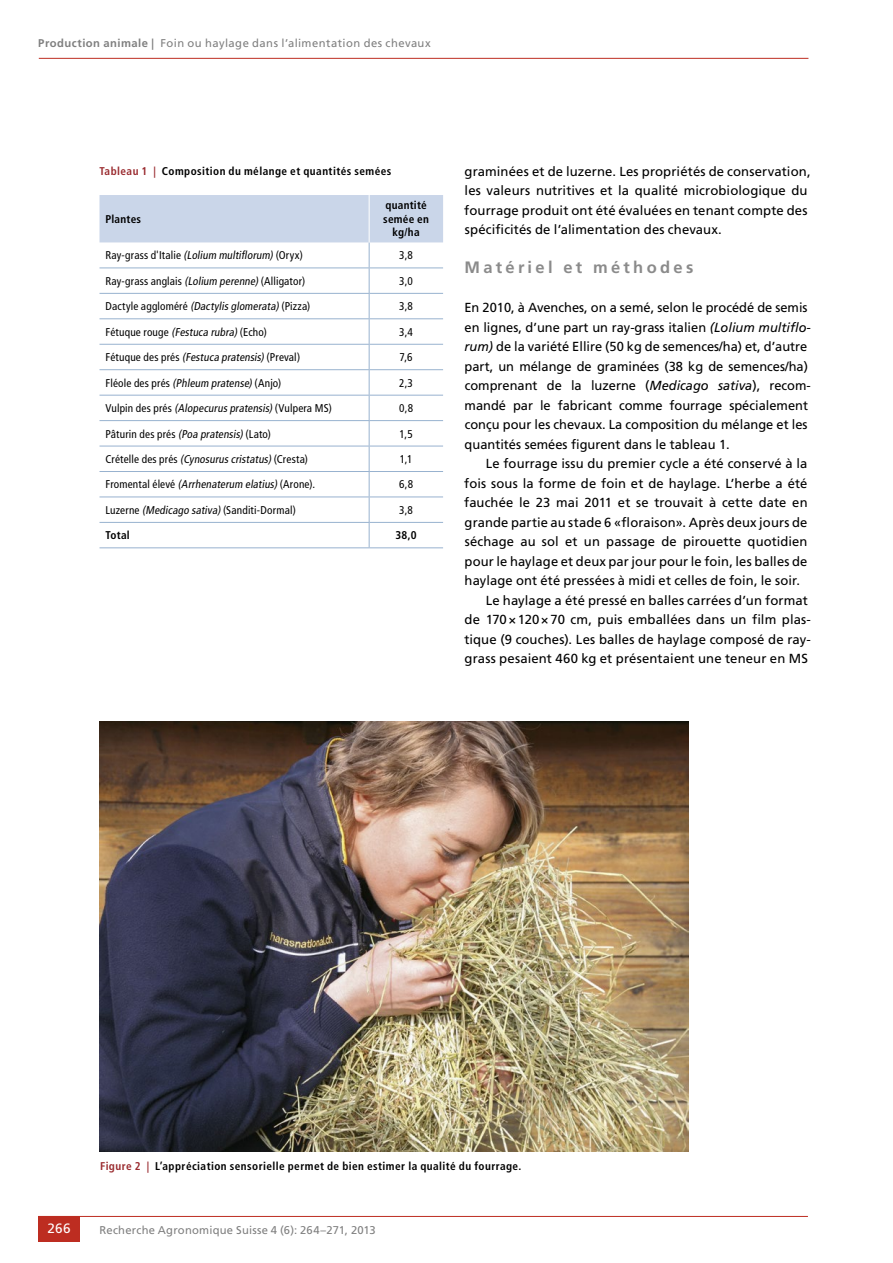
<style>
.page{position:relative;width:893px;height:1263px;background:#fff}
.page>*{position:absolute;margin:0;border:0;box-sizing:border-box;transform-origin:0 0}
.t1{font:700 16.5px "Frutiger LT Std";letter-spacing:.2em;color:#8b8b8b}
.t2{font:13.5px "Frutiger LT Std";color:#fff}
.t3{font:13.2px/19.5px "Frutiger LT Std";letter-spacing:.005em;color:#000}
.t4{font:condensed 11.25px "Frutiger LT Std";letter-spacing:.015em;color:#000}
.t5{font:700 condensed 11.25px "Frutiger LT Std";letter-spacing:.04em;color:#000}
.t6{font:11.25px "Frutiger LT Std";letter-spacing:.03em;color:#808080}
.t7{font:700 condensed 11.25px/13.5px "Frutiger LT Std";letter-spacing:.02em;color:#000;text-align:center}
.s1{font-weight:700}
.s2{color:#9a2b2f}
.s3{font-style:italic}
</style>
<div class="page">
<hr style="left:39px;top:58px;width:769px;height:1px;background:#bd2d21">
<hr style="left:38px;top:1216px;width:770px;height:1px;background:#bd2d21">
<div style="left:38px;top:1216px;width:42px;height:26px;background:#bd2d21"></div>
<svg style="left:99px;top:195px;width:344px;height:352px"></svg>
<hr style="left:99px;top:547px;width:270px;height:1px;background:#98b2cf">
<hr style="left:369px;top:547px;width:74px;height:1px;background:#98b2cf">
<hr style="left:369px;top:195px;width:1px;height:47px;background:#fff">
<img style="left:100px;top:722px;width:588px;height:430px">
<p class="t6" style="left:38px;top:36px;width:394px"><span class="s1">Production animale |</span> Foin ou haylage dans l’alimentation des chevaux</p>
<p class="t5" style="left:99px;top:164px;width:294px"><span class="s2">Tableau 1 |</span> Composition du mélange et quantités semées</p>
<p class="t7" style="left:105px;top:212px;width:37px">Plantes</p>
<p class="t7" style="left:383px;top:199px;width:47px">quantité semée en kg/ha</p>
<p class="t4" style="left:106px;top:249px;width:199px">Ray-grass d'Italie <span class="s3">(Lolium multiflorum)</span>(Oryx)</p>
<p class="t4" style="left:399px;top:249px;width:15px">3,8</p>
<p class="t4" style="left:105px;top:274px;width:201px">Ray-grass anglais <span class="s3">(Lolium perenne)</span>(Alligator)</p>
<p class="t4" style="left:399px;top:274px;width:15px">3,0</p>
<p class="t4" style="left:105px;top:300px;width:206px">Dactyle aggloméré <span class="s3">(Dactylis glomerata)</span>(Pizza)</p>
<p class="t4" style="left:399px;top:300px;width:15px">3,8</p>
<p class="t4" style="left:105px;top:325px;width:163px">Fétuque rouge <span class="s3">(Festuca rubra)</span>(Echo)</p>
<p class="t4" style="left:399px;top:325px;width:15px">3,4</p>
<p class="t4" style="left:105px;top:351px;width:196px">Fétuque des prés <span class="s3">(Festuca pratensis)</span>(Preval)</p>
<p class="t4" style="left:400px;top:351px;width:15px">7,6</p>
<p class="t4" style="left:105px;top:376px;width:177px">Fléole des prés <span class="s3">(Phleum pratense)</span>(Anjo)</p>
<p class="t4" style="left:399px;top:376px;width:15px">2,3</p>
<p class="t4" style="left:106px;top:402px;width:228px">Vulpin des prés <span class="s3">(Alopecurus pratensis)</span>(Vulpera MS)</p>
<p class="t4" style="left:399px;top:402px;width:15px">0,8</p>
<p class="t4" style="left:105px;top:427px;width:167px">Pâturin des prés <span class="s3">(Poa pratensis)</span>(Lato)</p>
<p class="t4" style="left:399px;top:427px;width:15px">1,5</p>
<p class="t4" style="left:105px;top:452px;width:204px">Crételle des prés <span class="s3">(Cynosurus cristatus)</span>(Cresta)</p>
<p class="t4" style="left:400px;top:452px;width:14px">1,1</p>
<p class="t4" style="left:105px;top:478px;width:211px">Fromental élevé <span class="s3">(Arrhenaterum elatius)</span>(Arone).</p>
<p class="t4" style="left:399px;top:478px;width:16px">6,8</p>
<p class="t4" style="left:105px;top:503px;width:192px">Luzerne <span class="s3">(Medicago sativa)</span>(Sanditi-Dormal)</p>
<p class="t4" style="left:399px;top:503px;width:15px">3,8</p>
<p class="t5" style="left:105px;top:529px;width:26px">Total</p>
<p class="t5" style="left:396px;top:529px;width:23px">38,0</p>
<p class="t3" style="left:464px;top:161px;width:348px">graminées et de luzerne. Les propriétés de conservation, les valeurs nutritives et la qualité microbiologique du fourrage produit ont été évaluées en tenant compte des spécificités de l’alimentation des chevaux.</p>
<p class="t1" style="left:464px;top:258px;width:231px">Matériel et méthodes</p>
<p class="t3" style="left:464px;top:298px;width:348px">En 2010, à Avenches, on a semé, selon le procédé de semis en lignes, d’une part un ray-grass italien <span class="s3">(Lolium multiflo&shy;rum)</span> de la variété Ellire (50 kg de semences/ha) et, d’autre part, un mélange de graminées (38 kg de semences/ha) comprenant de la luzerne (<span class="s3">Medicago sativa</span>), recom&shy;mandé par le fabricant comme fourrage spécialement conçu pour les chevaux. La composition du mélange et les quantités semées figurent dans le tableau 1.</p>
<p class="t3" style="left:486px;top:454px;width:323px">Le fourrage issu du premier cycle a été conservé à la</p>
<p class="t3" style="left:464px;top:473px;width:345px">fois sous la forme de foin et de haylage. L’herbe a été</p>
<p class="t3" style="left:464px;top:493px;width:345px">fauchée le 23 mai 2011 et se trouvait à cette date en</p>
<p class="t3" style="left:465px;top:512px;width:344px">grande partie au stade 6 «floraison». Après deux jours de</p>
<p class="t3" style="left:465px;top:532px;width:344px">séchage au sol et un passage de pirouette quotidien</p>
<p class="t3" style="left:465px;top:551px;width:344px">pour le haylage et deux par jour pour le foin, les balles de</p>
<p class="t3" style="left:465px;top:571px;width:337px">haylage ont été pressées à midi et celles de foin, le soir.</p>
<p class="t3" style="left:486px;top:590px;width:324px">Le haylage a été pressé en balles carrées d’un format</p>
<p class="t3" style="left:465px;top:610px;width:348px">de 170×120×70 cm, puis emballées dans un film plas-</p>
<p class="t3" style="left:464px;top:629px;width:348px">tique (9 couches). Les balles de haylage composé de ray-</p>
<p class="t3" style="left:465px;top:649px;width:345px">grass pesaient 460 kg et présentaient une teneur en MS</p>
<p class="t5" style="left:100px;top:1160px;width:423px"><span class="s2">Figure 2 |</span> L’appréciation sensorielle permet de bien estimer la qualité du fourrage.</p>
<p class="t2" style="left:47px;top:1221px;width:25px">266</p>
<p class="t6" style="left:99px;top:1223px;width:278px">Recherche Agronomique Suisse 4 (6): 264–271, 2013</p>
</div>
